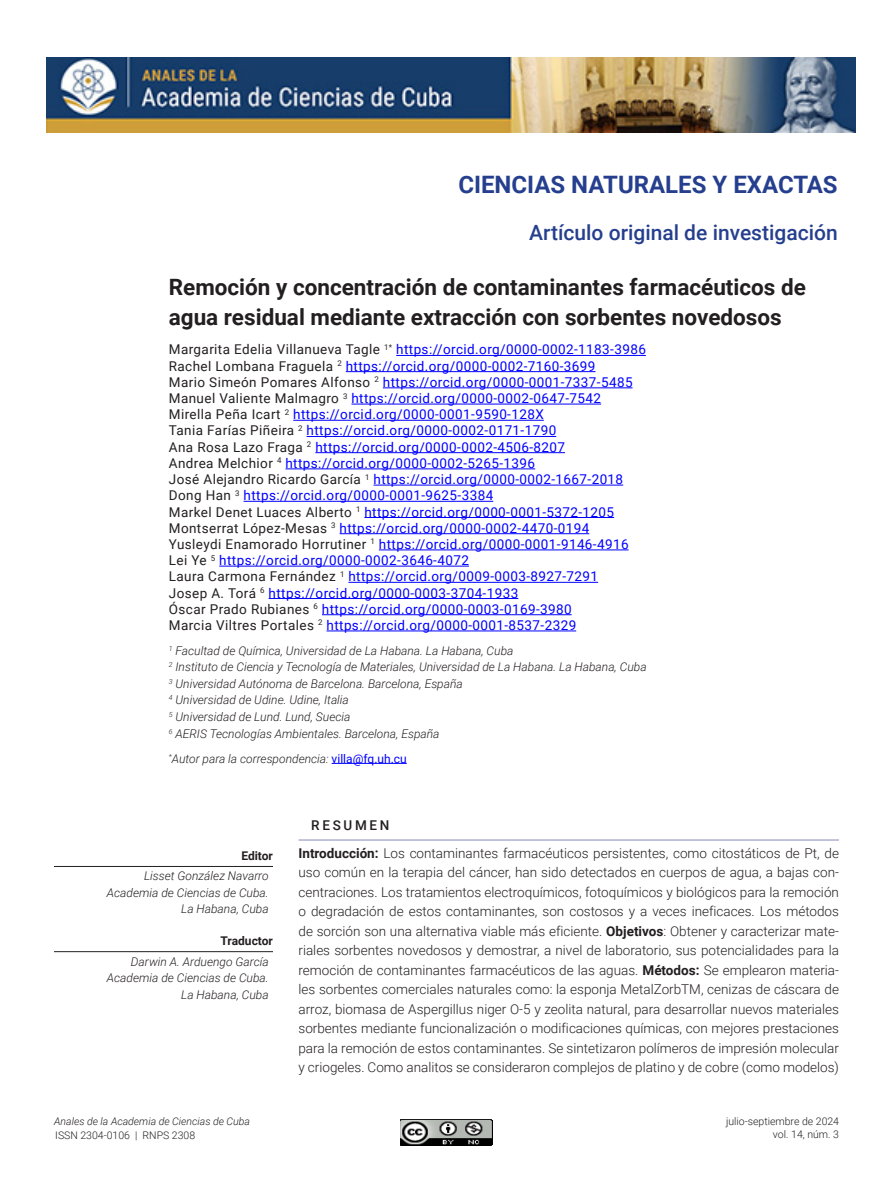
<style>
.page{position:relative;width:893px;height:1191px;background:#fff}
.page>*{position:absolute;margin:0;border:0;box-sizing:border-box;transform-origin:0 0}
.Sección{font:700 24px "Roboto";color:#253f8e}
.Título_del_Artículo{font:700 22.5px/30px "Roboto";color:#231f20}
.Tipo_de_artículo{font:500 21px "Roboto";color:#253f8e}
.Autores{font:13.5px "Roboto";letter-spacing:.03em;color:#00f}
.Texto_del_Resumen_y{font:300 13.5px/19.5px "Roboto";color:#231f20;text-align:justify}
.Palabra_Resumen_y_Ab{font:500 13.5px "Roboto";letter-spacing:.2em;color:#231f20}
.Autores_Datos{font:italic 300 12px "Roboto";color:#231f20}
.Créditos_realización{font:italic 300 12px/16.5px "Roboto";color:#231f20;text-align:right}
.Autor_para_la_corres{font:italic 300 12px "Roboto";color:#231f20}
.Créditos_realización-2{font:700 12px "Roboto";color:#231f20}
.t1{font:300 10.5px/12.6px "Roboto";color:#231f20;text-align:right}
.t2{font:italic 300 10.5px "Roboto";color:#231f20}
.s1{color:#231f20}
.s2{font-weight:400;font-style:normal;color:#00f}
.s3{font-weight:700}
</style>
<div class="page">
<img style="left:401px;top:1119px;width:91px;height:26px">
<img style="left:47px;top:57px;width:808px;height:75px">
<hr style="left:396px;top:355px;width:250px;height:1px;background:#00f">
<hr style="left:346px;top:371px;width:249px;height:1px;background:#00f">
<hr style="left:383px;top:387px;width:250px;height:1px;background:#00f">
<hr style="left:351px;top:404px;width:250px;height:1px;background:#00f">
<hr style="left:293px;top:420px;width:251px;height:1px;background:#00f">
<hr style="left:307px;top:436px;width:249px;height:1px;background:#00f">
<hr style="left:315px;top:452px;width:250px;height:1px;background:#00f">
<hr style="left:285px;top:468px;width:250px;height:1px;background:#00f">
<hr style="left:373px;top:485px;width:250px;height:1px;background:#00f">
<hr style="left:244px;top:501px;width:249px;height:1px;background:#00f">
<hr style="left:364px;top:517px;width:250px;height:1px;background:#00f">
<hr style="left:340px;top:533px;width:249px;height:1px;background:#00f">
<hr style="left:379px;top:549px;width:250px;height:1px;background:#00f">
<hr style="left:219px;top:566px;width:250px;height:1px;background:#00f">
<hr style="left:348px;top:582px;width:250px;height:1px;background:#00f">
<hr style="left:269px;top:598px;width:249px;height:1px;background:#00f">
<hr style="left:322px;top:614px;width:250px;height:1px;background:#00f">
<hr style="left:326px;top:630px;width:250px;height:1px;background:#00f">
<hr style="left:332px;top:763px;width:75px;height:1px;background:#00f">
<hr style="left:54px;top:866px;width:219px;height:1px;background:#231f20">
<hr style="left:54px;top:951px;width:219px;height:1px;background:#231f20">
<hr style="left:298px;top:839px;width:541px;height:1px;background:#afb0d2">
<p class="Sección" style="left:458px;top:168px;width:381px">CIENCIAS NATURALES Y EXACTAS</p>
<p class="Tipo_de_artículo" style="left:529px;top:218px;width:310px">Artículo original de investigación</p>
<p class="Título_del_Artículo" style="left:169px;top:272px;width:639px">Remoción y concentración de contaminantes farmacéuticos de agua residual mediante extracción con sorbentes novedosos</p>
<p class="Autores" style="left:169px;top:340px;width:479px"><span class="s1">Margarita Edelia Villanueva Tagle</span> <sup>1*</sup> https://orcid.org/0000-0002-1183-3986</p>
<p class="Autores" style="left:169px;top:356px;width:428px"><span class="s1">Rachel Lombana Fraguela</span> <sup>2</sup> https://orcid.org/0000-0002-7160-3699</p>
<p class="Autores" style="left:169px;top:372px;width:465px"><span class="s1">Mario Simeón Pomares Alfonso</span> <sup>2</sup> https://orcid.org/0000-0001-7337-5485</p>
<p class="Autores" style="left:169px;top:389px;width:434px"><span class="s1">Manuel Valiente Malmagro</span> <sup>3</sup> https://orcid.org/0000-0002-0647-7542</p>
<p class="Autores" style="left:169px;top:405px;width:377px"><span class="s1">Mirella Peña Icart</span> <sup>2</sup> https://orcid.org/0000-0001-9590-128X</p>
<p class="Autores" style="left:169px;top:421px;width:389px"><span class="s1">Tania Farías Piñeira</span> <sup>2</sup> https://orcid.org/0000-0002-0171-1790</p>
<p class="Autores" style="left:169px;top:437px;width:398px"><span class="s1">Ana Rosa Lazo Fraga</span> <sup>2</sup> https://orcid.org/0000-0002-4506-8207</p>
<p class="Autores" style="left:169px;top:453px;width:368px"><span class="s1">Andrea Melchior</span> <sup>4</sup> https://orcid.org/0000-0002-5265-1396</p>
<p class="Autores" style="left:169px;top:470px;width:456px"><span class="s1">José Alejandro Ricardo García</span> <sup>1</sup> https://orcid.org/0000-0002-1667-2018</p>
<p class="Autores" style="left:169px;top:486px;width:326px"><span class="s1">Dong Han</span> <sup>3</sup> https://orcid.org/0000-0001-9625-3384</p>
<p class="Autores" style="left:169px;top:502px;width:447px"><span class="s1">Markel Denet Luaces Alberto</span> <sup>1</sup> https://orcid.org/0000-0001-5372-1205</p>
<p class="Autores" style="left:169px;top:518px;width:422px"><span class="s1">Montserrat López-Mesas</span> <sup>3</sup> https://orcid.org/0000-0002-4470-0194</p>
<p class="Autores" style="left:169px;top:534px;width:461px"><span class="s1">Yusleydi Enamorado Horrutiner</span> <sup>1</sup> https://orcid.org/0000-0001-9146-4916</p>
<p class="Autores" style="left:169px;top:551px;width:302px"><span class="s1">Lei Ye</span> <sup>5</sup> https://orcid.org/0000-0002-3646-4072</p>
<p class="Autores" style="left:169px;top:567px;width:431px"><span class="s1">Laura Carmona Fernández</span> <sup>1</sup> https://orcid.org/0009-0003-8927-7291</p>
<p class="Autores" style="left:169px;top:583px;width:351px"><span class="s1">Josep A. Torá</span> <sup>6</sup> https://orcid.org/0000-0003-3704-1933</p>
<p class="Autores" style="left:169px;top:599px;width:404px"><span class="s1">Óscar Prado Rubianes</span> <sup>6</sup> https://orcid.org/0000-0003-0169-3980</p>
<p class="Autores" style="left:169px;top:615px;width:409px"><span class="s1">Marcia Viltres Portales</span> <sup>2</sup> https://orcid.org/0000-0001-8537-2329</p>
<p class="Autores_Datos" style="left:169px;top:642px;width:346px"><sup>1</sup> Facultad de Química, Universidad de La Habana. La Habana, Cuba</p>
<p class="Autores_Datos" style="left:169px;top:659px;width:479px"><sup>2</sup> Instituto de Ciencia y Tecnología de Materiales, Universidad de La Habana. La Habana, Cuba</p>
<p class="Autores_Datos" style="left:169px;top:675px;width:296px"><sup>3</sup> Universidad Autónoma de Barcelona. Barcelona, España</p>
<p class="Autores_Datos" style="left:169px;top:692px;width:182px"><sup>4</sup> Universidad de Udine. Udine, Italia</p>
<p class="Autores_Datos" style="left:169px;top:708px;width:183px"><sup>5</sup> Universidad de Lund. Lund, Suecia</p>
<p class="Autores_Datos" style="left:169px;top:725px;width:272px"><sup>6</sup> AERIS Tecnologías Ambientales. Barcelona, España</p>
<p class="Autor_para_la_corres" style="left:169px;top:750px;width:239px"><sup>*</sup>Autor para la correspondencia: <span class="s2">villa@fq.uh.cu</span></p>
<p class="Créditos_realización-2" style="left:241px;top:847px;width:33px">Editor</p>
<p class="Créditos_realización" style="left:144px;top:867px;width:126px">Lisset González Navarro</p>
<p class="Créditos_realización" style="left:107px;top:884px;width:163px">Academia de Ciencias de Cuba.<br>La Habana, Cuba</p>
<p class="Créditos_realización-2" style="left:221px;top:932px;width:54px">Traductor</p>
<p class="Créditos_realización" style="left:131px;top:952px;width:139px">Darwin A. Arduengo García</p>
<p class="Créditos_realización" style="left:107px;top:969px;width:163px">Academia de Ciencias de Cuba.<br>La Habana, Cuba</p>
<p class="t2" style="left:54px;top:1114px;width:197px">Anales de la Academia de Ciencias de Cuba</p>
<p class="t1" style="left:55px;top:1129px;width:141px">ISSN 2304-0106 | RNPS 2308</p>
<p class="Palabra_Resumen_y_Ab" style="left:311px;top:815px;width:80px">RESUMEN</p>
<p class="Texto_del_Resumen_y" style="left:298px;top:842px;width:542px"><span class="s3">Introducción:</span> Los contaminantes farmacéuticos persistentes, como citostáticos de Pt, de uso común en la terapia del cáncer, han sido detectados en cuerpos de agua, a bajas con&shy;centraciones. Los tratamientos electroquímicos, fotoquímicos y biológicos para la remoción o degradación de estos contaminantes, son costosos y a veces ineficaces. Los métodos de sorción son una alternativa viable más eficiente. <span class="s3">Objetivos</span>: Obtener y caracterizar mate&shy;riales sorbentes novedosos y demostrar, a nivel de laboratorio, sus potencialidades para la remoción de contaminantes farmacéuticos de las aguas. <span class="s3">Métodos:</span> Se emplearon materia&shy;les sorbentes comerciales naturales como: la esponja MetalZorbTM, cenizas de cáscara de arroz, biomasa de Aspergillus niger O-5 y zeolita natural, para desarrollar nuevos materiales sorbentes mediante funcionalización o modificaciones químicas, con mejores prestaciones para la remoción de estos contaminantes. Se sintetizaron polímeros de impresión molecular y criogeles. Como analitos se consideraron complejos de platino y de cobre (como modelos)</p>
<p class="t1" style="left:726px;top:1114px;width:115px">julio-septiembre de 2024 vol. 14, núm. 3</p>
</div>
